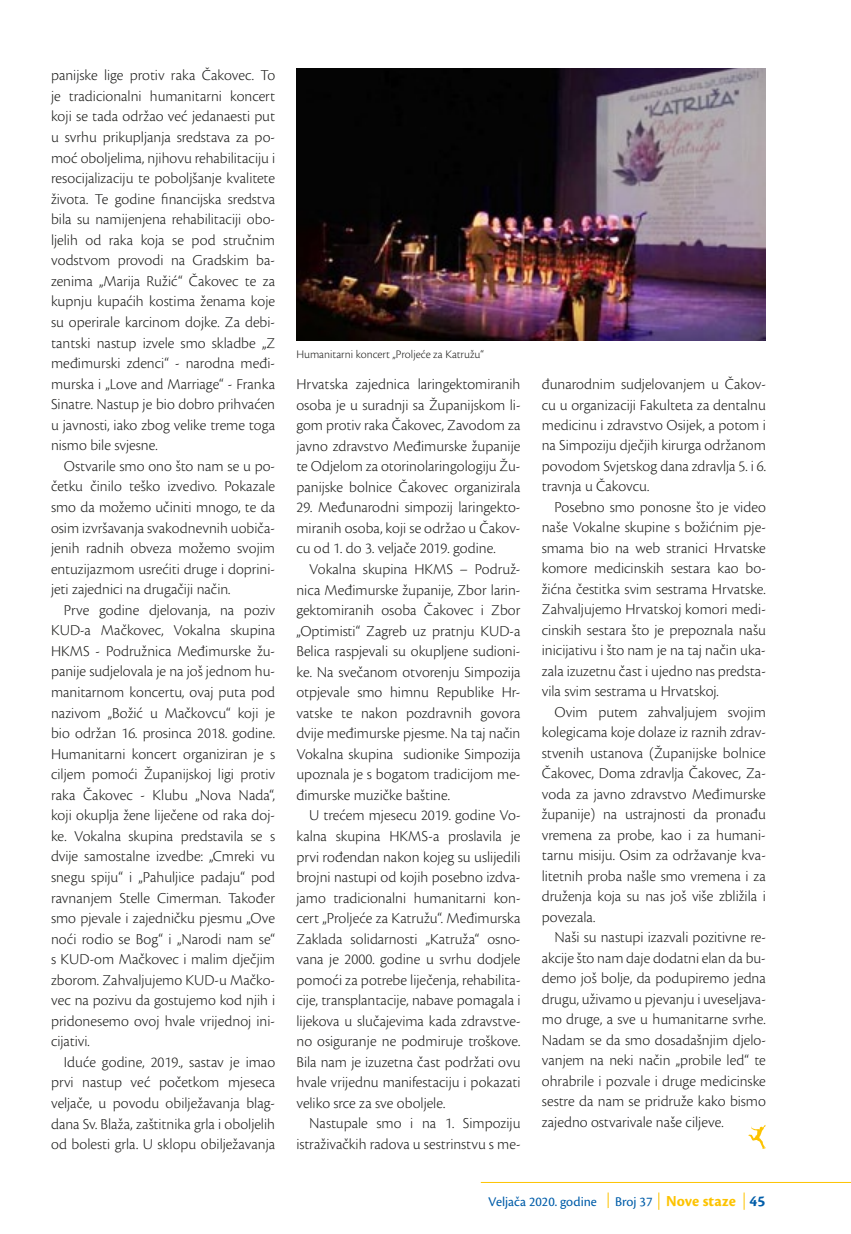
<style>
.page{position:relative;width:851px;height:1234px;background:#fff}
.page>*{position:absolute;margin:0;border:0;box-sizing:border-box;transform-origin:0 0}
.t1{font:700 15.9px "Cronos Pro";letter-spacing:.005em;color:#fdc300}
.t2{font:300 15.75px/20.5px "Cronos Pro";color:#1d1d1b;text-align:justify}
.t3{font:13.95px "Cronos Pro";color:#005da9}
.t4{font:300 12px "Cronos Pro";color:#1d1d1b}
.s1{font-weight:400;font-size:13.95px;color:#005da9}
.s2{color:#005da9}
</style>
<div class="page">
<svg style="left:658px;top:1192px;width:1px;height:17px"></svg>
<svg style="left:607px;top:1192px;width:1px;height:15px"></svg>
<svg style="left:743px;top:1192px;width:1px;height:17px"></svg>
<hr style="left:480px;top:1181px;width:370px;height:1px;background:#fdc300">
<img style="left:296px;top:68px;width:469px;height:272px">
<svg style="left:748px;top:1125px;width:17px;height:23px"></svg>
<p class="t2" style="left:51px;top:65px;width:225px">panijske lige protiv raka Čakovec. To je tradicionalni humanitarni koncert koji se tada održao već jedanaesti put u svrhu prikupljanja sredstava za po&shy;moć oboljelima, njihovu rehabilitaciju i resocijalizaciju te poboljšanje kvalitete života. Te godine financijska sredstva bila su namijenjena rehabilitaciji obo&shy;ljelih od raka koja se pod stručnim vodstvom provodi na Gradskim ba&shy;zenima „Marija Ružić“ Čakovec te za kupnju kupaćih kostima ženama koje su operirale karcinom dojke. Za debi&shy;tantski nastup izvele smo skladbe „Z međimurski zdenci“ - narodna međi&shy;murska i „Love and Marriage“ - Franka Sinatre. Nastup je bio dobro prihvaćen u javnosti, iako zbog velike treme toga nismo bile svjesne.</p>
<p class="t2" style="left:51px;top:455px;width:225px;text-indent:13px">Ostvarile smo ono što nam se u po&shy;četku činilo teško izvedivo. Pokazale smo da možemo učiniti mnogo, te da osim izvršavanja svakodnevnih uobiča&shy;jenih radnih obveza možemo svojim entuzijazmom usrećiti druge i doprini&shy;jeti zajednici na drugačiji način.</p>
<p class="t2" style="left:51px;top:599px;width:225px;text-indent:13px">Prve godine djelovanja, na poziv KUD-a Mačkovec, Vokalna skupina HKMS - Podružnica Međimurske žu&shy;panije sudjelovala je na još jednom hu&shy;manitarnom koncertu, ovaj puta pod nazivom „Božić u Mačkovcu“ koji je bio održan 16. prosinca 2018. godine.<br>Humanitarni koncert organiziran je s ciljem pomoći Županijskoj ligi protiv raka Čakovec - Klubu „Nova Nada“, koji okuplja žene liječene od raka doj&shy;ke. Vokalna skupina predstavila se s dvije samostalne izvedbe: „Cmreki vu snegu spiju“ i „Pahuljice padaju“ pod ravnanjem Stelle Cimerman. Također smo pjevale i zajedničku pjesmu „Ove noći rodio se Bog“ i „Narodi nam se“ s KUD-om Mačkovec i malim dječjim zborom. Zahvaljujemo KUD-u Mačko&shy;vec na pozivu da gostujemo kod njih i pridonesemo ovoj hvale vrijednoj ini&shy;cijativi.</p>
<p class="t2" style="left:51px;top:1051px;width:225px;text-indent:13px">Iduće godine, 2019., sastav je imao prvi nastup već početkom mjeseca veljače, u povodu obilježavanja blag&shy;dana Sv. Blaža, zaštitnika grla i oboljelih od bolesti grla. U sklopu obilježavanja</p>
<p class="t4" style="left:296px;top:347px;width:189px">Humanitarni koncert „Proljeće za Katružu“</p>
<p class="t2" style="left:296px;top:374px;width:225px">Hrvatska zajednica laringektomiranih osoba je u suradnji sa Županijskom li&shy;gom protiv raka Čakovec, Zavodom za javno zdravstvo Međimurske županije te Odjelom za otorinolaringologiju Žu&shy;panijske bolnice Čakovec organizirala</p>
<p class="t2" style="left:296px;top:497px;width:225px">29. Međunarodni simpozij laringekto&shy;miranih osoba, koji se održao u Čakov&shy;cu od 1. do 3. veljače 2019. godine.</p>
<p class="t2" style="left:296px;top:558px;width:225px;text-indent:13px">Vokalna skupina HKMS – Podruž&shy;nica Međimurske županije, Zbor larin&shy;gektomiranih osoba Čakovec i Zbor „Optimisti“ Zagreb uz pratnju KUD-a Belica raspjevali su okupljene sudioni&shy;ke. Na svečanom otvorenju Simpozija otpjevale smo himnu Republike Hr&shy;vatske te nakon pozdravnih govora dvije međimurske pjesme. Na taj način Vokalna skupina sudionike Simpozija upoznala je s bogatom tradicijom me&shy;đimurske muzičke baštine.</p>
<p class="t2" style="left:296px;top:805px;width:225px;text-indent:13px">U trećem mjesecu 2019. godine Vo&shy;kalna skupina HKMS-a proslavila je prvi rođendan nakon kojeg su uslijedili brojni nastupi od kojih posebno izdva&shy;jamo tradicionalni humanitarni kon&shy;cert „Proljeće za Katružu“. Međimurska Zaklada solidarnosti „Katruža“ osno&shy;vana je 2000. godine u svrhu dodjele pomoći za potrebe liječenja, rehabilita&shy;cije, transplantacije, nabave pomagala i lijekova u slučajevima kada zdravstve&shy;no osiguranje ne podmiruje troškove.<br>Bila nam je izuzetna čast podržati ovu hvale vrijednu manifestaciju i pokazati veliko srce za sve oboljele.</p>
<p class="t2" style="left:296px;top:1112px;width:225px;text-align:right">Nastupale smo i na 1. Simpoziju istraživačkih radova u sestrinstvu s me-</p>
<p class="t2" style="left:541px;top:374px;width:225px">đunarodnim sudjelovanjem u Čakov&shy;cu u organizaciji Fakulteta za dentalnu medicinu i zdravstvo Osijek, a potom i na Simpoziju dječjih kirurga održanom povodom Svjetskog dana zdravlja 5. i 6. travnja u Čakovcu.</p>
<p class="t2" style="left:541px;top:496px;width:225px;text-indent:13px">Posebno smo ponosne što je video naše Vokalne skupine s božićnim pje&shy;smama bio na web stranici Hrvatske komore medicinskih sestara kao bo&shy;žićna čestitka svim sestrama Hrvatske.<br>Zahvaljujemo Hrvatskoj komori medi&shy;cinskih sestara što je prepoznala našu inicijativu i što nam je na taj način uka&shy;zala izuzetnu čast i ujedno nas predsta&shy;vila svim sestrama u Hrvatskoj.</p>
<p class="t2" style="left:541px;top:701px;width:225px;text-indent:13px">Ovim putem zahvaljujem svojim kolegicama koje dolaze iz raznih zdrav&shy;stvenih ustanova (Županijske bolnice Čakovec, Doma zdravlja Čakovec, Za&shy;voda za javno zdravstvo Međimurske županije) na ustrajnosti da pronađu vremena za probe, kao i za humani&shy;tarnu misiju. Osim za održavanje kva&shy;litetnih proba našle smo vremena i za druženja koja su nas još više zbližila i povezala.</p>
<p class="t2" style="left:541px;top:926px;width:225px;text-indent:13px">Naši su nastupi izazvali pozitivne re&shy;akcije što nam daje dodatni elan da bu&shy;demo još bolje, da podupiremo jedna drugu, uživamo u pjevanju i uveseljava&shy;mo druge, a sve u humanitarne svrhe.<br>Nadam se da smo dosadašnjim djelo&shy;vanjem na neki način „probile led“ te ohrabrile i pozvale i druge medicinske sestre da nam se pridruže kako bismo zajedno ostvarivale naše ciljeve.</p>
<p class="t3" style="left:488px;top:1192px;width:110px">Veljača 2020. godine</p>
<p class="t1" style="left:615px;top:1191px;width:152px"><span class="s1">Broj 37</span> Nove staze <span class="s2">45</span></p>
</div>
